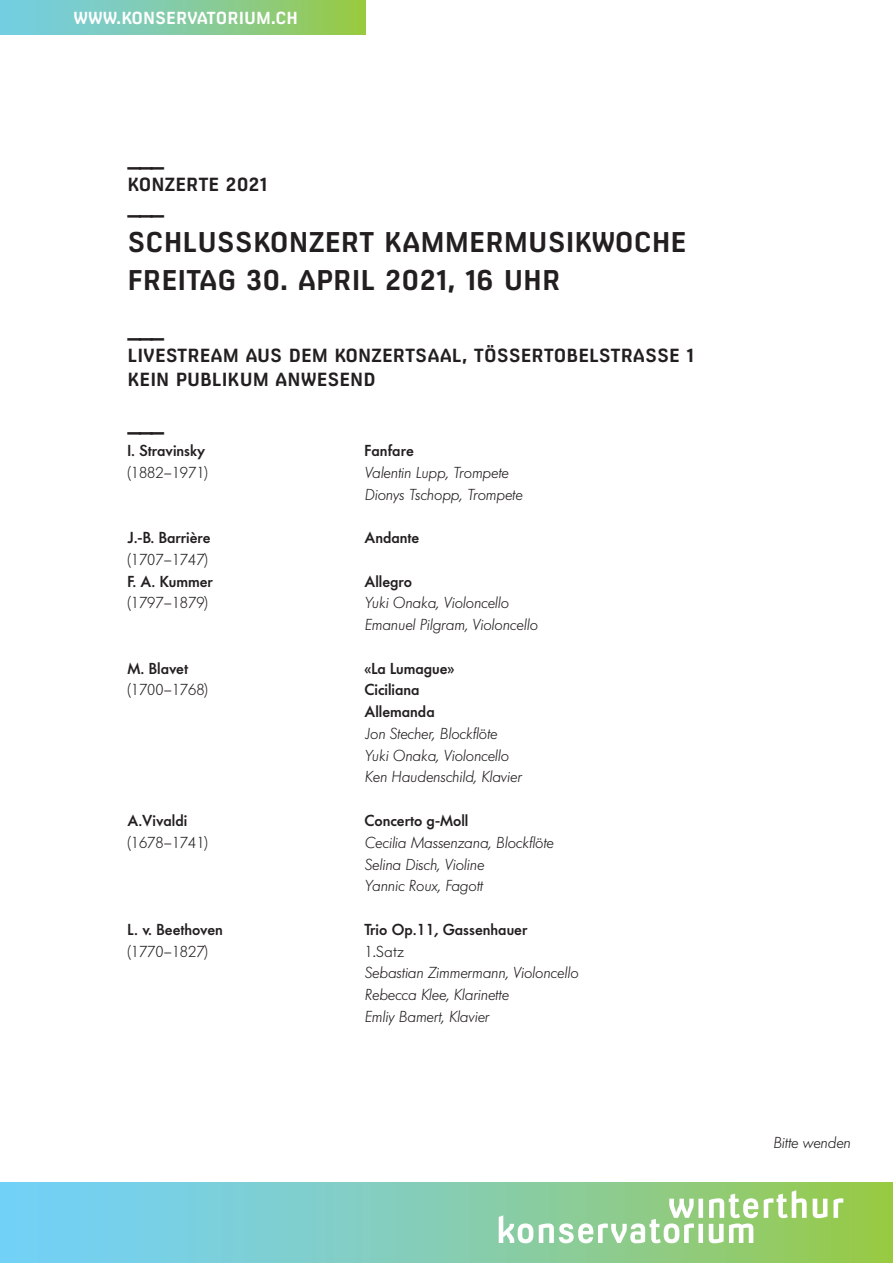
<style>
.page{position:relative;width:893px;height:1263px;background:#fff}
.page>*{position:absolute;margin:0;border:0;box-sizing:border-box;transform-origin:0 0}
.t1{font:700 27px "Milibus Rg";color:#231f20}
.Strich{font:700 22.5px "Milibus Rg";color:#231f20}
.Titel_klein{font:700 18px/24px "Milibus Rg";color:#231f20}
.t2{font:700 16.5px "Milibus Rg";color:#fff}
.Schüler_in{font:italic 300 15.75px "Futura BQ";color:#231f20}
.Schüler_in-2{font:500 15.75px "Futura BQ";color:#231f20}
.Schüler_in-3{font:300 15.75px "Futura BQ";color:#231f20}
</style>
<div class="page">
<div style="left:0;top:0;width:365px;height:34px;background:linear-gradient(to right,#72ceef,#98c94b)"></div>
<svg style="left:0;top:1182px;width:893px;height:81px;background:#82cdba"></svg>
<svg style="left:499px;top:1190px;width:344px;height:53px"></svg>
<p class="t2" style="left:74px;top:8px;width:226px">WWW.KONSERVATORIUM.CH</p>
<p class="Strich" style="left:128px;top:145px;width:38px">___</p>
<p class="Titel_klein" style="left:128px;top:172px;width:141px">KONZERTE 2021</p>
<p class="Strich" style="left:128px;top:193px;width:38px">___</p>
<p class="t1" style="left:128px;top:226px;width:561px">SCHLUSSKONZERT KAMMERMUSIKWOCHE</p>
<p class="t1" style="left:128px;top:263px;width:434px">FREITAG 30. APRIL 2021, 16 UHR</p>
<p class="Strich" style="left:128px;top:316px;width:38px">___</p>
<p class="Titel_klein" style="left:128px;top:343px;width:568px">LIVESTREAM AUS DEM KONZERTSAAL, TÖSSERTOBELSTRASSE 1<br>KEIN PUBLIKUM ANWESEND</p>
<p class="Strich" style="left:128px;top:410px;width:38px">___</p>
<p class="Schüler_in-2" style="left:128px;top:440px;width:79px">I. Stravinsky</p>
<p class="Schüler_in-2" style="left:365px;top:440px;width:51px">Fanfare</p>
<p class="Schüler_in-3" style="left:128px;top:462px;width:82px">(1882–1971)</p>
<p class="Schüler_in" style="left:365px;top:462px;width:145px">Valentin Lupp, Trompete</p>
<p class="Schüler_in" style="left:365px;top:484px;width:159px">Dionys Tschopp, Trompete</p>
<p class="Schüler_in-2" style="left:128px;top:527px;width:85px">J.-B. Barrière</p>
<p class="Schüler_in-2" style="left:365px;top:527px;width:56px">Andante</p>
<p class="Schüler_in-3" style="left:128px;top:549px;width:82px">(1707–1747)</p>
<p class="Schüler_in-2" style="left:128px;top:571px;width:87px">F. A. Kummer</p>
<p class="Schüler_in-2" style="left:365px;top:571px;width:49px">Allegro</p>
<p class="Schüler_in-3" style="left:128px;top:593px;width:82px">(1797–1879)</p>
<p class="Schüler_in" style="left:365px;top:593px;width:146px">Yuki Onaka, Violoncello</p>
<p class="Schüler_in" style="left:365px;top:614px;width:174px">Emanuel Pilgram, Violoncello</p>
<p class="Schüler_in-2" style="left:128px;top:658px;width:62px">M. Blavet</p>
<p class="Schüler_in-2" style="left:365px;top:658px;width:91px">«La Lumague»</p>
<p class="Schüler_in-3" style="left:128px;top:680px;width:82px">(1700–1768)</p>
<p class="Schüler_in-2" style="left:365px;top:680px;width:56px">Ciciliana</p>
<p class="Schüler_in-2" style="left:365px;top:701px;width:72px">Allemanda</p>
<p class="Schüler_in" style="left:365px;top:723px;width:134px">Jon Stecher, Blockflöte</p>
<p class="Schüler_in" style="left:365px;top:745px;width:146px">Yuki Onaka, Violoncello</p>
<p class="Schüler_in" style="left:365px;top:767px;width:159px">Ken Haudenschild, Klavier</p>
<p class="Schüler_in-2" style="left:128px;top:810px;width:61px">A.Vivaldi</p>
<p class="Schüler_in-2" style="left:365px;top:810px;width:105px">Concerto g-Moll</p>
<p class="Schüler_in-3" style="left:128px;top:832px;width:82px">(1678–1741)</p>
<p class="Schüler_in" style="left:365px;top:832px;width:190px">Cecilia Massenzana, Blockflöte</p>
<p class="Schüler_in" style="left:365px;top:854px;width:121px">Selina Disch, Violine</p>
<p class="Schüler_in" style="left:365px;top:875px;width:120px">Yannic Roux, Fagott</p>
<p class="Schüler_in-2" style="left:128px;top:919px;width:97px">L. v. Beethoven</p>
<p class="Schüler_in-2" style="left:365px;top:919px;width:164px">Trio Op.11, Gassenhauer</p>
<p class="Schüler_in-3" style="left:128px;top:941px;width:82px">(1770–1827)</p>
<p class="Schüler_in-3" style="left:365px;top:941px;width:41px">1.Satz</p>
<p class="Schüler_in" style="left:365px;top:962px;width:215px">Sebastian Zimmermann, Violoncello</p>
<p class="Schüler_in" style="left:365px;top:984px;width:145px">Rebecca Klee, Klarinette</p>
<p class="Schüler_in" style="left:365px;top:1006px;width:126px">Emliy Bamert, Klavier</p>
<p class="Schüler_in" style="left:773px;top:1132px;width:79px">Bitte wenden</p>
</div>
